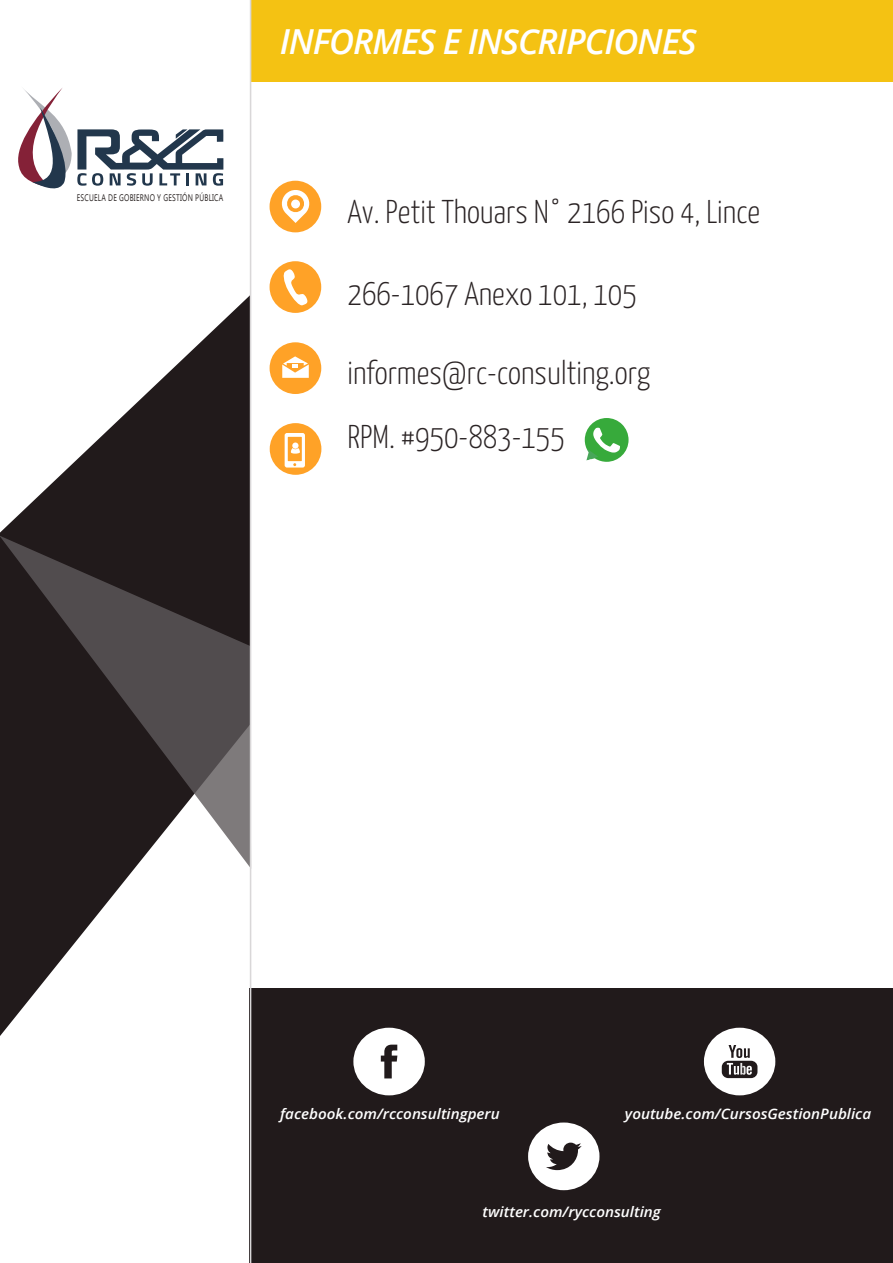
<style>
.page{position:relative;width:893px;height:1263px;background:#fff}
.page>*{position:absolute;margin:0;border:0;box-sizing:border-box;transform-origin:0 0}
.t1{font:italic 600 34.5px "Open Sans";letter-spacing:-.03em;color:#fff}
.t2{font:300 33px "Yanone Kaffeesatz";color:#2a2324}
.t3{font:italic 600 14.4px "Open Sans";color:#fff;scale:1.06 1}
.t4{font:9.6px "Ebrima";letter-spacing:.03em;color:#2a2423;scale:.74 1}
</style>
<div class="page">
<div style="left:250px;top:988px;width:643px;height:275px;background:#211a1b"></div>
<div style="left:251px;top:0;width:642px;height:82px;background:#f4c213"></div>
<svg style="left:0;top:295px;width:250px;height:741px"></svg>
<svg style="left:0;top:535px;width:250px;height:334px;background:#3d3739"></svg>
<hr style="left:250px;top:0;width:1px;height:1263px;background:#d9d7d8">
<svg style="left:18px;top:88px;width:205px;height:101px"></svg>
<div style="left:270px;top:181px;width:51px;height:51px;background:#ffa227;border-radius:50%"></div>
<svg style="left:281px;top:190px;width:29px;height:33px"></svg>
<div style="left:291px;top:200px;width:9px;height:8px;background:#fff;border-radius:50%"></div>
<div style="left:270px;top:261px;width:51px;height:52px;background:#ffa227;border-radius:50%"></div>
<svg style="left:283px;top:269px;width:25px;height:37px"></svg>
<div style="left:270px;top:423px;width:51px;height:52px;background:#ffa227;border-radius:50%"></div>
<svg style="left:285px;top:433px;width:20px;height:34px"></svg>
<div style="left:270px;top:342px;width:51px;height:52px;background:#ffa227;border-radius:50%"></div>
<svg style="left:282px;top:356px;width:27px;height:22px"></svg>
<svg style="left:584px;top:418px;width:45px;height:44px"></svg>
<div style="left:353px;top:1028px;width:72px;height:67px;background:#fff;border-radius:50%"></div>
<svg style="left:381px;top:1044px;width:16px;height:34px"></svg>
<div style="left:528px;top:1122px;width:71px;height:68px;background:#fff;border-radius:50%"></div>
<svg style="left:546px;top:1142px;width:36px;height:28px"></svg>
<div style="left:704px;top:1028px;width:71px;height:67px;background:#fff;border-radius:50%"></div>
<div style="left:722px;top:1061px;width:35px;height:17px;background:#211a1b;border-radius:6px"></div>
<svg style="left:727px;top:1045px;width:25px;height:30px"></svg>
<p class="t4" style="left:77px;top:190px;width:200px">ESCUELA DE GOBIERNO Y GESTIÓN PÚBLICA</p>
<p class="t1" style="left:280px;top:18px;width:418px">INFORMES E INSCRIPCIONES</p>
<p class="t2" style="left:348px;top:192px;width:414px">Av. Petit Thouars N° 2166 Piso 4, Lince</p>
<p class="t2" style="left:348px;top:274px;width:291px">266-1067 Anexo 101, 105</p>
<p class="t2" style="left:348px;top:352px;width:304px">informes@rc-consulting.org</p>
<p class="t2" style="left:348px;top:417px;width:219px">RPM. #950-883-155</p>
<p class="t3" style="left:280px;top:1104px;width:209px">facebook.com/rcconsultingperu</p>
<p class="t3" style="left:625px;top:1104px;width:234px">youtube.com/CursosGestionPublica</p>
<p class="t3" style="left:483px;top:1202px;width:170px">twitter.com/rycconsulting</p>
</div>
